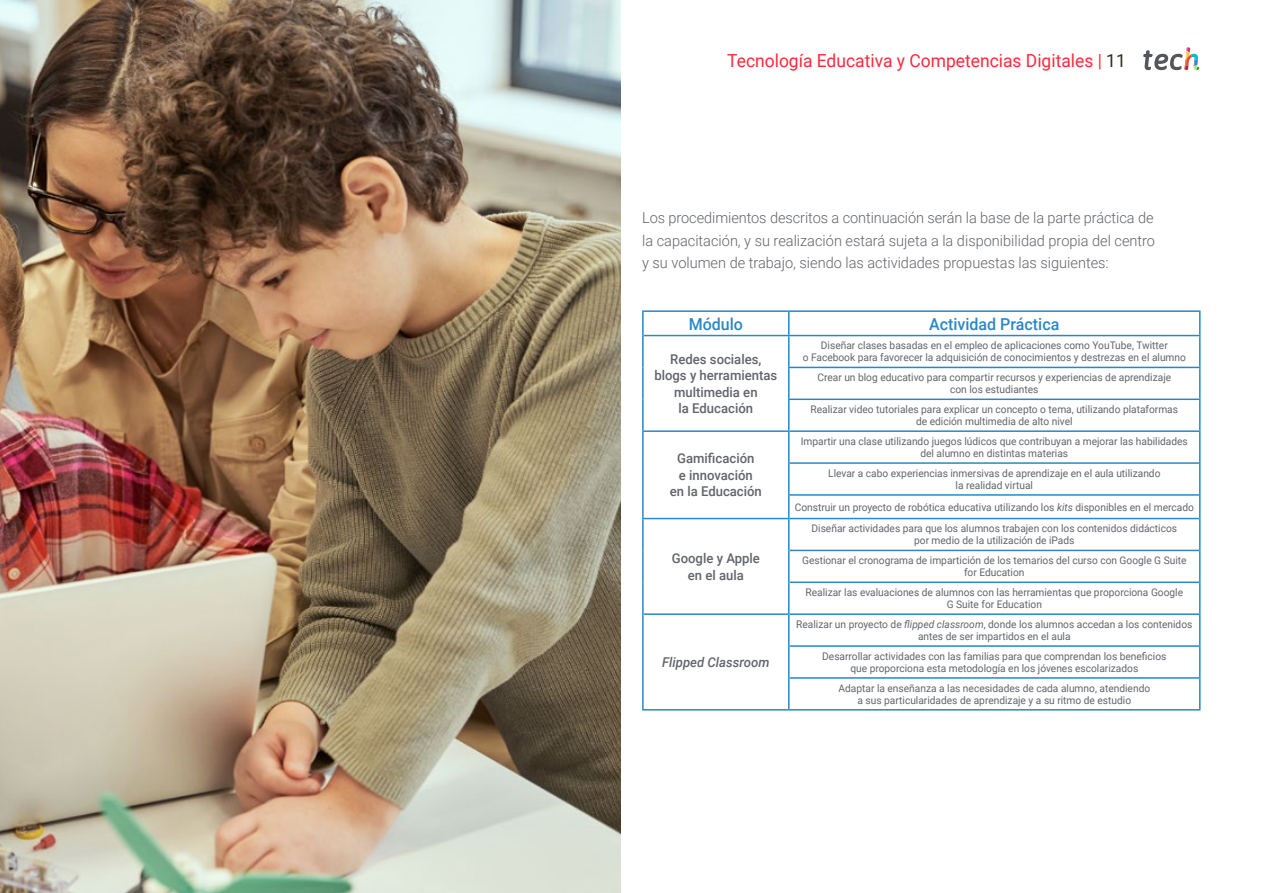
<style>
.page{position:relative;width:1263px;height:893px;background:#fff}
.page>*{position:absolute;margin:0;border:0;box-sizing:border-box;transform-origin:0 0}
.t1{font:18px "Roboto";color:#ff293a}
.t2{font:500 16.5px "Roboto";color:#2988c9}
.t3{font:300 15px/22.5px "Roboto";color:#61646a;text-align:justify}
.t4{font:500 13.5px/16.5px "Roboto";color:#61646a;text-align:center}
.t5{font:italic 500 13.5px "Roboto";color:#61646a}
.t6{font:10.5px/12px "Roboto";color:#61646a;text-align:center}
.s1{color:#312e20}
.s2{font-style:italic}
</style>
<div class="page">
<img style="left:0;top:0;width:621px;height:893px">
<hr style="left:642px;top:709px;width:147px;height:2px;background:#2488c9">
<hr style="left:642px;top:519px;width:2px;height:31px;background:#2988c9">
<hr style="left:788px;top:519px;width:1px;height:31px;background:#2988c9">
<hr style="left:642px;top:550px;width:2px;height:32px;background:#2988c9">
<hr style="left:788px;top:550px;width:1px;height:32px;background:#2988c9">
<hr style="left:642px;top:582px;width:2px;height:32px;background:#2988c9">
<hr style="left:788px;top:582px;width:1px;height:32px;background:#2988c9">
<hr style="left:642px;top:614px;width:2px;height:32px;background:#2988c9">
<hr style="left:788px;top:614px;width:1px;height:32px;background:#2988c9">
<hr style="left:642px;top:646px;width:2px;height:32px;background:#2988c9">
<hr style="left:788px;top:646px;width:1px;height:32px;background:#2988c9">
<hr style="left:642px;top:678px;width:2px;height:31px;background:#2988c9">
<hr style="left:788px;top:678px;width:1px;height:31px;background:#2988c9">
<hr style="left:789px;top:462px;width:410px;height:2px;background:#2988c9">
<hr style="left:789px;top:494px;width:410px;height:2px;background:#2988c9">
<hr style="left:789px;top:518px;width:410px;height:1px;background:#2988c9">
<hr style="left:789px;top:550px;width:410px;height:1px;background:#2988c9">
<hr style="left:789px;top:582px;width:410px;height:1px;background:#2988c9">
<hr style="left:644px;top:335px;width:144px;height:1px;background:#2988c9">
<hr style="left:642px;top:336px;width:2px;height:31px;background:#2488c9">
<hr style="left:642px;top:367px;width:2px;height:32px;background:#2488c9">
<hr style="left:642px;top:399px;width:2px;height:31px;background:#2488c9">
<hr style="left:788px;top:336px;width:1px;height:31px;background:#2988c9">
<hr style="left:644px;top:613px;width:144px;height:2px;background:#2988c9">
<hr style="left:642px;top:310px;width:147px;height:2px;background:#2488c9">
<hr style="left:642px;top:312px;width:2px;height:24px;background:#2488c9">
<hr style="left:789px;top:310px;width:411px;height:2px;background:#2488c9">
<svg style="left:788px;top:312px;width:1px;height:23px"></svg>
<svg style="left:1199px;top:312px;width:1px;height:23px"></svg>
<hr style="left:788px;top:335px;width:412px;height:1px;background:#2488c9">
<hr style="left:1199px;top:336px;width:1px;height:31px;background:#2488c9">
<hr style="left:788px;top:368px;width:1px;height:31px;background:#2488c9">
<hr style="left:1199px;top:368px;width:1px;height:31px;background:#2488c9">
<hr style="left:788px;top:399px;width:412px;height:1px;background:#2488c9">
<hr style="left:788px;top:400px;width:1px;height:30px;background:#2488c9">
<hr style="left:1199px;top:400px;width:1px;height:30px;background:#2488c9">
<hr style="left:1199px;top:432px;width:1px;height:31px;background:#2488c9">
<hr style="left:789px;top:613px;width:411px;height:2px;background:#2488c9">
<hr style="left:789px;top:645px;width:411px;height:2px;background:#2488c9">
<hr style="left:789px;top:677px;width:411px;height:2px;background:#2488c9">
<hr style="left:789px;top:709px;width:411px;height:2px;background:#2488c9">
<hr style="left:788px;top:367px;width:412px;height:1px;background:#2488c9">
<hr style="left:789px;top:430px;width:411px;height:2px;background:#2488c9">
<hr style="left:1199px;top:463px;width:1px;height:32px;background:#2488c9">
<svg style="left:1199px;top:495px;width:1px;height:24px"></svg>
<hr style="left:1199px;top:519px;width:1px;height:31px;background:#2488c9">
<hr style="left:1199px;top:550px;width:1px;height:32px;background:#2488c9">
<hr style="left:1199px;top:582px;width:1px;height:31px;background:#2488c9">
<hr style="left:1199px;top:615px;width:1px;height:30px;background:#2488c9">
<hr style="left:1199px;top:647px;width:1px;height:30px;background:#2488c9">
<hr style="left:1199px;top:679px;width:1px;height:30px;background:#2488c9">
<hr style="left:642px;top:430px;width:147px;height:2px;background:#2988c9">
<hr style="left:642px;top:432px;width:2px;height:31px;background:#2988c9">
<hr style="left:788px;top:432px;width:1px;height:31px;background:#2988c9">
<hr style="left:642px;top:463px;width:2px;height:32px;background:#2988c9">
<hr style="left:788px;top:463px;width:1px;height:32px;background:#2988c9">
<hr style="left:642px;top:495px;width:2px;height:23px;background:#2988c9">
<svg style="left:788px;top:495px;width:1px;height:23px"></svg>
<hr style="left:642px;top:518px;width:147px;height:1px;background:#2988c9">
<svg style="left:1143px;top:47px;width:56px;height:24px"></svg>
<h1 class="t1" style="left:727px;top:48px;width:400px">Tecnología Educativa y Competencias Digitales | <span class="s1">11</span></h1>
<p class="t3" style="left:642px;top:206px;width:514px">Los procedimientos descritos a continuación serán la base de la parte práctica de la capacitación, y su realización estará sujeta a la disponibilidad propia del centro y su volumen de trabajo, siendo las actividades propuestas las siguientes:</p>
<h2 class="t2" style="left:689px;top:312px;width:56px">Módulo</h2>
<h2 class="t2" style="left:929px;top:312px;width:132px">Actividad Práctica</h2>
<p class="t4" style="left:654px;top:350px;width:124px">Redes sociales, blogs y herramientas multimedia en<br>la Educación</p>
<p class="t6" style="left:803px;top:339px;width:385px">Diseñar clases basadas en el empleo de aplicaciones como YouTube, Twitter<br>o Facebook para favorecer la adquisición de conocimientos y destrezas en el alumno</p>
<p class="t6" style="left:817px;top:371px;width:355px">Crear un blog educativo para compartir recursos y experiencias de aprendizaje con los estudiantes</p>
<p class="t6" style="left:810px;top:403px;width:369px">Realizar video tutoriales para explicar un concepto o tema, utilizando plataformas de edición multimedia de alto nivel</p>
<p class="t4" style="left:670px;top:450px;width:94px">Gamificación<br>e innovación<br>en la Educación</p>
<p class="t4" style="left:672px;top:550px;width:90px">Google y Apple en el aula</p>
<p class="t5" style="left:662px;top:653px;width:109px">Flipped Classroom</p>
<p class="t6" style="left:801px;top:435px;width:389px">Impartir una clase utilizando juegos lúdicos que contribuyan a mejorar las habilidades del alumno en distintas materias</p>
<p class="t6" style="left:828px;top:467px;width:334px">Llevar a cabo experiencias inmersivas de aprendizaje en el aula utilizando la realidad virtual</p>
<p class="t6" style="left:795px;top:501px;width:401px">Construir un proyecto de robótica educativa utilizando los <span class="s2">kits</span> disponibles en el mercado</p>
<p class="t6" style="left:811px;top:522px;width:367px">Diseñar actividades para que los alumnos trabajen con los contenidos didácticos por medio de la utilización de iPads</p>
<p class="t6" style="left:802px;top:554px;width:386px">Gestionar el cronograma de impartición de los temarios del curso con Google G Suite for Education</p>
<p class="t6" style="left:805px;top:586px;width:379px">Realizar las evaluaciones de alumnos con las herramientas que proporciona Google<br>G Suite for Education</p>
<p class="t6" style="left:796px;top:618px;width:398px">Realizar un proyecto de <span class="s2">flipped classroom</span>, donde los alumnos accedan a los contenidos antes de ser impartidos en el aula</p>
<p class="t6" style="left:822px;top:650px;width:346px">Desarrollar actividades con las familias para que comprendan los beneficios que proporciona esta metodología en los jóvenes escolarizados</p>
<p class="t6" style="left:838px;top:682px;width:313px">Adaptar la enseñanza a las necesidades de cada alumno, atendiendo a sus particularidades de aprendizaje y a su ritmo de estudio</p>
</div>
